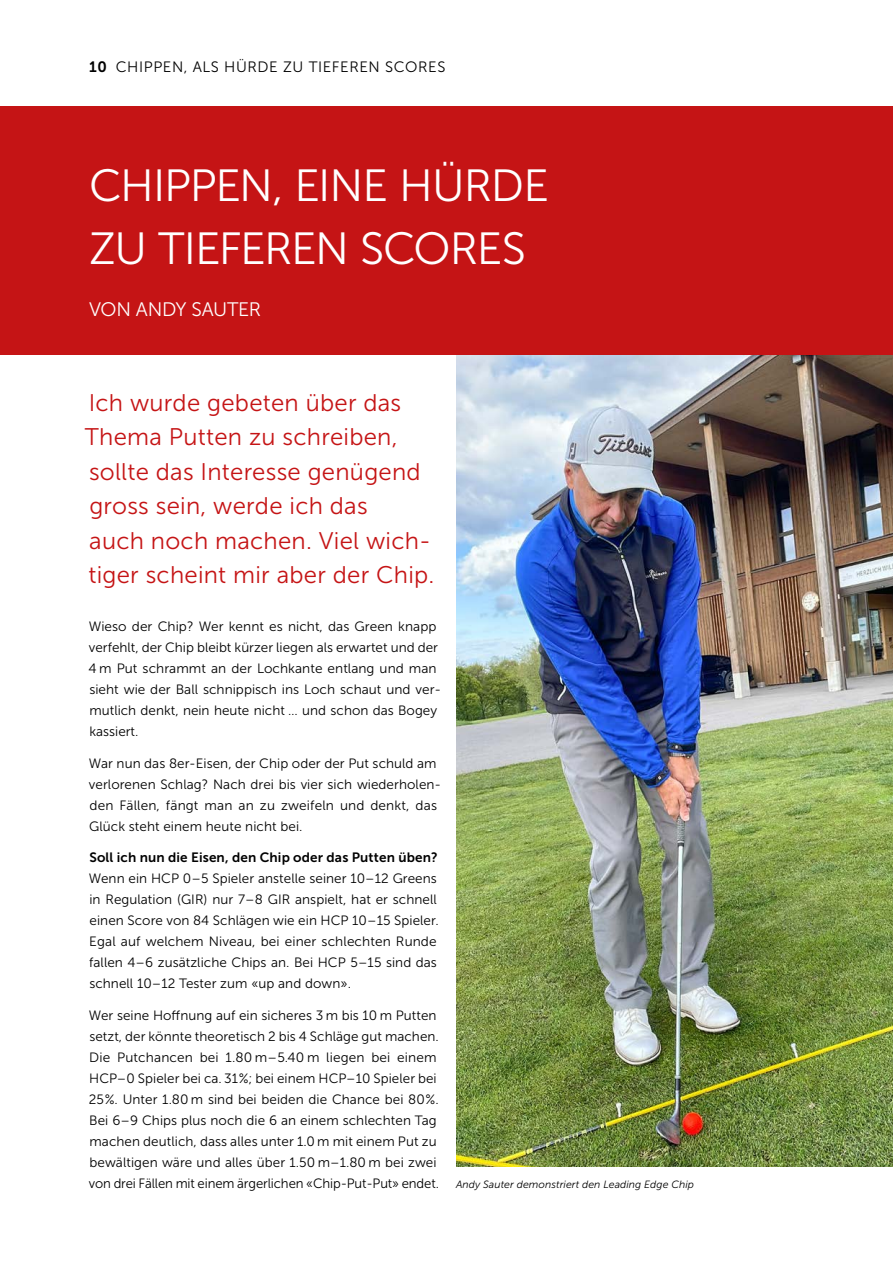
<style>
.page{position:relative;width:893px;height:1263px;background:#fff}
.page>*{position:absolute;margin:0;border:0;box-sizing:border-box;transform-origin:0 0}
.t1{font:45px/63px "Museo Sans 300";letter-spacing:-.025em;color:#fff}
.t2{font:24px/34.5px "Museo Sans 300";letter-spacing:.01em;color:#c51415}
.t3{font:19.5px "Museo Sans 300";letter-spacing:-.015em;color:#fff}
.t4{font:15px "Museo Sans 300";color:#000}
.t5{font:13.5px/21px "Museo Sans 300";letter-spacing:.005em;color:#000}
.t6{font:13.5px "Museo Sans 700";letter-spacing:.01em;color:#000}
.t7{font:italic 10.5px "Museo Sans 300";letter-spacing:.005em;color:#000}
.s1{font-family:"Museo Sans 700"}
</style>
<div class="page">
<img style="left:456px;top:354px;width:437px;height:813px">
<div style="left:0;top:106px;width:893px;height:248px;background:#c51415"></div>
<p class="t4" style="left:89px;top:59px;width:48px"><span class="s1">10</span> Chippen</p>
<p class="t4" style="left:184px;top:59px;width:19px">, als</p>
<p class="t4" style="left:224px;top:59px;width:23px">Hürde</p>
<p class="t4" style="left:283px;top:59px;width:36px">zu tieferen</p>
<p class="t4" style="left:385px;top:59px;width:20px">Scores</p>
<h1 class="t1" style="left:89px;top:154px;width:461px">CHIPPEN, EINE HÜRDE<br>ZU TIEFEREN SCORES</h1>
<h3 class="t3" style="left:89px;top:299px;width:173px">VON ANDY SAUTER</h3>
<h2 class="t2" style="left:85px;top:385px;width:351px">Ich wurde gebeten über das<br>Thema Putten zu schreiben, sollte das Interesse genügend gross sein, werde ich das<br>auch noch machen. Viel wich&shy;tiger scheint mir aber der Chip.</h2>
<p class="t5" style="left:89px;top:616px;width:354px">Wieso der Chip? Wer kennt es nicht, das Green knapp verfehlt, der Chip bleibt kürzer liegen als erwartet und der 4 m Put schrammt an der Lochkante entlang und man sieht wie der Ball schnippisch ins Loch schaut und ver&shy;mutlich denkt, nein heute nicht … und schon das Bogey kassiert.</p>
<p class="t5" style="left:89px;top:752px;width:354px">War nun das 8er-Eisen, der Chip oder der Put schuld am verlorenen Schlag? Nach drei bis vier sich wiederholen&shy;den Fällen, fängt man an zu zweifeln und denkt, das Glück steht einem heute nicht bei.</p>
<p class="t6" style="left:89px;top:850px;width:350px">Soll ich nun die Eisen, den Chip oder das Putten üben?</p>
<p class="t5" style="left:89px;top:868px;width:352px">Wenn ein HCP 0–5 Spieler anstelle seiner 10–12 Greens in Regulation (GIR) nur 7–8 GIR anspielt, hat er schnell einen Score von 84 Schlägen wie ein HCP 10–15 Spieler.<br>Egal auf welchem Niveau, bei einer schlechten Runde fallen 4–6 zusätzliche Chips an. Bei HCP 5–15 sind das schnell 10–12 Tester zum «up and down».</p>
<p class="t5" style="left:89px;top:1004px;width:352px">Wer seine Hoffnung auf ein sicheres 3 m bis 10 m Putten setzt, der könnte theoretisch 2 bis 4 Schläge gut machen.<br>Die Putchancen bei 1.80 m–5.40 m liegen bei einem HCP–0 Spieler bei ca. 31%; bei einem HCP–10 Spieler bei 25%. Unter 1.80 m sind bei beiden die Chance bei 80%.<br>Bei 6–9 Chips plus noch die 6 an einem schlechten Tag machen deutlich, dass alles unter 1.0 m mit einem Put zu bewältigen wäre und alles über 1.50 m–1.80 m bei zwei von drei Fällen mit einem ärgerlichen «Chip-Put-Put» endet.</p>
<p class="t7" style="left:456px;top:1178px;width:240px">Andy Sauter demonstriert den Leading Edge Chip</p>
</div>
